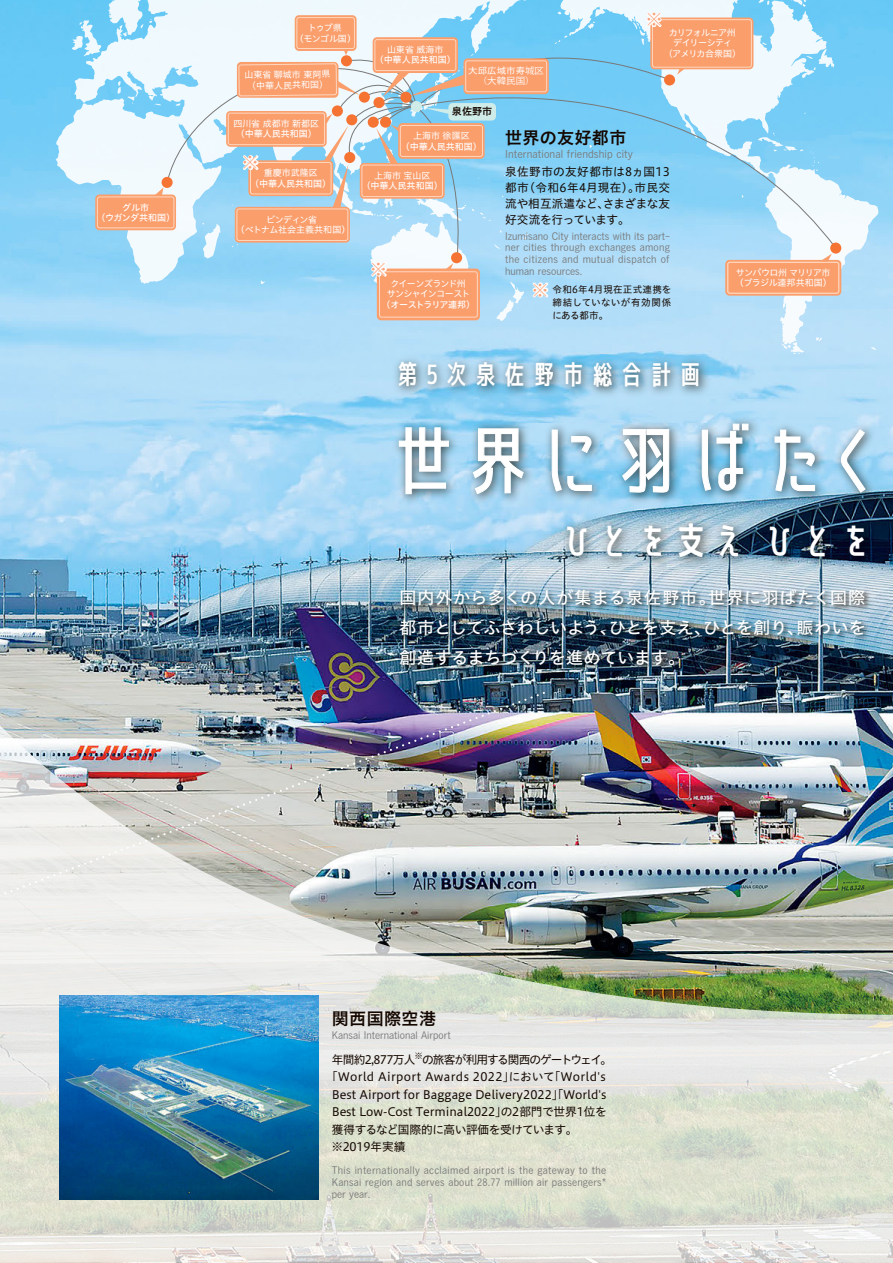
<style>
.page{position:relative;width:893px;height:1263px;background:#fff}
.page>*{position:absolute;margin:0;border:0;box-sizing:border-box;transform-origin:0 0}
.t1{font:74.4px "Senobi Gothic Regular";color:#fff}
.t2{font:37.2px "Senobi Gothic Bold";letter-spacing:.025em;color:#fff}
.t3{font:26.55px "Senobi Gothic Medium";letter-spacing:.1em;color:#fff}
.t4{font:18px "Koz Go Pr 6 N";color:#fff;scale:1.05 1}
.t5{font:18px "Koz Go Pr 6 N";color:#faa27b}
.t6{font:16.95px/29.7px "Hiragino UD Sans Std N W5";letter-spacing:-.015em;color:#fff;text-align:justify}
.t7{font:16.95px "Hiragino UD Sans Std N W6";letter-spacing:.025em;color:#140700}
.t8{font:11.7px/15.9px "Hiragino UD Sans Std N W4";letter-spacing:-.005em;color:#140700;text-align:justify}
.t9{font:11.7px "Hiragino UD Sans Std N W4";letter-spacing:.03em;color:#140700}
.t10{font:11.7px "Hiragino UD Sans Std N W4";letter-spacing:-.075em;color:#140700}
.t11{font:11.7px "Hiragino UD Sans Std N W4";letter-spacing:-.04em;color:#140700}
.t12{font:10.65px "Koburina Go Std N W3";letter-spacing:.01em;color:#787878}
.t13{font:10.05px/11.7px "Koburina Go Std N W3";letter-spacing:.015em;color:#787878;text-align:justify}
.t14{font:10.05px "Hiragino UD Sans Std N W6";color:#140700}
.t15{font:9.6px/12.8px "Hiragino UD Sans Std N W4";letter-spacing:.03em;color:#140700;text-align:justify}
.t16{font:9px/10.6px "Hiragino UD Sans Std N W4";letter-spacing:-.04em;color:#fff;text-align:center}
.t17{font:9px/10.6px "Hiragino UD Sans Std N W4";letter-spacing:-.075em;color:#fff;text-align:center}
.t18{font:9px "Hiragino UD Sans Std N W5";color:#fff}
.t19{font:9px/10.6px "Hiragino UD Sans Std N W5";letter-spacing:-.02em;color:#fff;text-align:center}
.t20{font:9px "Hiragino UD Sans Std N W4";letter-spacing:-.005em;color:#fff}
.t21{font:9px "Hiragino UD Sans Std N W5";letter-spacing:-.08em;color:#fff}
.t22{font:9px "Hiragino UD Sans Std N W4";letter-spacing:-.085em;color:#fff}
.t23{font:9px "Hiragino UD Sans Std N W4";letter-spacing:-.07em;color:#fff}
.t24{font:9px "Hiragino UD Sans Std N W4";color:#fff}
.t25{font:9px "Hiragino UD Sans Std N W4";letter-spacing:-.04em;color:#fff;scale:1.05 1}
.t26{font:9px "Koz Go Pr 6 N";color:#fff;scale:1.05 1}
.s1{font-family:"Hiragino UD Sans Std N W5"}
.s2{font-family:"Koz Go Pr 6 N"}
</style>
<div class="page">
<img style="left:0;top:0;width:893px;height:725px">
<img style="left:0;top:725px;width:893px;height:538px">
<img style="left:395px;top:585px;width:480px;height:93px">
<img style="left:375px;top:411px;width:518px;height:115px">
<svg style="left:398px;top:427px;width:51px;height:68px;background:#91adbc"></svg>
<svg style="left:472px;top:428px;width:52px;height:67px;background:#8ba7b6"></svg>
<svg style="left:551px;top:429px;width:41px;height:63px;background:#94bdd3"></svg>
<svg style="left:621px;top:428px;width:49px;height:65px;background:#8ba9b9"></svg>
<svg style="left:701px;top:423px;width:48px;height:69px;background:#89b1c6"></svg>
<svg style="left:774px;top:429px;width:42px;height:63px;background:#96b9cc"></svg>
<svg style="left:841px;top:428px;width:25px;height:65px;background:#9bbed1"></svg>
<img style="left:547px;top:511px;width:343px;height:71px">
<img style="left:384px;top:350px;width:337px;height:57px">
<img style="left:60px;top:995px;width:258px;height:204px">
<img style="left:0;top:689px;width:550px;height:209px">
<svg style="left:556px;top:0;width:322px;height:345px;fill:#b4def8"></svg>
<svg style="left:56px;top:0;width:496px;height:284px;fill:#eef9fd"></svg>
<svg style="left:127px;top:96px;width:8px;height:8px"></svg>
<svg style="left:117px;top:81px;width:4px;height:13px"></svg>
<svg style="left:72px;top:20px;width:30px;height:36px"></svg>
<svg style="left:123px;top:32px;width:4px;height:4px"></svg>
<svg style="left:781px;top:342px;width:23px;height:12px"></svg>
<svg style="left:815px;top:337px;width:7px;height:4px"></svg>
<svg style="left:870px;top:347px;width:6px;height:3px"></svg>
<svg style="left:762px;top:42px;width:5px;height:3px"></svg>
<svg style="left:744px;top:0;width:69px;height:7px"></svg>
<div style="left:725px;top:260px;width:116px;height:36px;background:#fa9e6c;border-radius:4px"></div>
<div style="left:727px;top:262px;width:112px;height:32px;border:1px solid #fed7bf;border-radius:2px"></div>
<svg style="left:820px;top:254px;width:12px;height:6px"></svg>
<svg style="left:670px;top:45px;width:167px;height:204px"></svg>
<div style="left:830px;top:243px;width:11px;height:11px;background:#f67433;border-radius:50%"></div>
<div style="left:95px;top:194px;width:81px;height:36px;background:#fa9e6c;border-radius:4px"></div>
<div style="left:97px;top:196px;width:77px;height:32px;border:1px solid #fed7bf;border-radius:2px"></div>
<div style="left:664px;top:74px;width:11px;height:11px;background:#f67433;border-radius:50%"></div>
<div style="left:650px;top:18px;width:103px;height:51px;background:#fa9e6c;border-radius:4px"></div>
<div style="left:652px;top:19px;width:100px;height:49px;border:1px solid #fed7bf;border-radius:2px"></div>
<svg style="left:677px;top:69px;width:8px;height:6px"></svg>
<svg style="left:141px;top:10px;width:529px;height:311px"></svg>
<div style="left:226px;top:111px;width:101px;height:36px;background:#fa9e6c;border-radius:4px"></div>
<div style="left:228px;top:113px;width:97px;height:32px;border:1px solid #fed7bf;border-radius:2px"></div>
<p class="t19" style="left:96px;top:201px;width:80px">グル市<br>（ウガンダ共和国）</p>
<p class="t17" style="left:295px;top:22px;width:63px">トゥブ県<br><span class="s1">（</span>モンゴル国<span class="s1">）</span></p>
<p class="t16" style="left:244px;top:69px;width:88px;text-align:left;rotate:-1deg">山東省 聊城市 東阿県（中華人民共和国）</p>
<p class="t16" style="left:387px;top:43px;width:58px">山東省 威海市</p>
<p class="t18" style="left:375px;top:53px;width:83px">（中華人民共和国）</p>
<p class="t25" style="left:468px;top:64px;width:74px">大邱広域市寿<span class="s2">城区</span></p>
<p class="t26" style="left:478px;top:76px;width:56px">（大韓民国）</p>
<p class="t14" style="left:452px;top:104px;width:42px">泉佐野市</p>
<h3 class="t5" style="left:645px;top:10px;width:19px">※</h3>
<p class="t17" style="left:664px;top:26px;width:79px">カリフォルニア州デイリーシティ<br>（アメリカ合衆国）</p>
<p class="t24" style="left:233px;top:117px;width:87px">四川省 成都市 新都区</p>
<p class="t18" style="left:236px;top:127px;width:83px">（中華人民共和国）</p>
<h3 class="t7" style="left:505px;top:125px;width:123px">世界の友好都市</h3>
<p class="t12" style="left:505px;top:146px;width:129px">International friendship city</p>
<p class="t8" style="left:505px;top:163px;width:166px">泉佐野市の友好都市は8ヵ国13都市（令和6年4月現在）。市民交流や相互派遣など、さまざまな友好交流を行っています。</p>
<p class="t16" style="left:413px;top:130px;width:58px">上海市 徐匯区</p>
<p class="t18" style="left:401px;top:139px;width:83px">（中華人民共和国）</p>
<h3 class="t4" style="left:241px;top:153px;width:19px">※</h3>
<p class="t16" style="left:264px;top:167px;width:56px">重慶市武隆区</p>
<p class="t18" style="left:250px;top:177px;width:83px">（中華人民共和国）</p>
<p class="t16" style="left:374px;top:170px;width:58px">上海市 宝山区</p>
<p class="t18" style="left:362px;top:179px;width:83px">（中華人民共和国）</p>
<p class="t16" style="left:236px;top:213px;width:116px">ビンディン省<br><span class="s1">（</span>ベトナム社会主義共和国<span class="s1">）</span></p>
<p class="t13" style="left:505px;top:230px;width:166px">Izumisano City interacts with its part&shy;ner cities through exchanges among the citizens and mutual dispatch of human resources.</p>
<h3 class="t4" style="left:370px;top:259px;width:19px">※</h3>
<p class="t17" style="left:736px;top:266px;width:96px">サンパウロ州 マリリア市</p>
<p class="t23" style="left:390px;top:276px;width:77px">クイーンズランド州</p>
<p class="t20" style="left:735px;top:276px;width:99px"><span class="s1">（</span>ブラジル連邦共和国<span class="s1">）</span></p>
<p class="t22" style="left:387px;top:287px;width:85px">サンシャインコースト</p>
<p class="t21" style="left:382px;top:298px;width:95px">（オーストラリア連邦）</p>
<h3 class="t4" style="left:531px;top:280px;width:19px">※</h3>
<p class="t15" style="left:552px;top:282px;width:121px">令和6年4月現在正式連携を締結していないが有効関係にある都市。</p>
<h3 class="t3" style="left:395px;top:355px;width:311px">第5次泉佐野市総合計画</h3>
<h1 class="t1" style="left:387px;top:407px;width:506px">世界に羽ばたく</h1>
<h2 class="t2" style="left:558px;top:514px;width:318px">ひとを支え ひとを</h2>
<h3 class="t6" style="left:399px;top:582px;width:468px">国内外から多くの人が集まる泉佐野市。世界に羽ばたく国際都市としてふさわしいよう、ひとを支え、ひとを創り、賑わいを創造するまちづくりを進めています。</h3>
<h3 class="t7" style="left:332px;top:1006px;width:106px">関西国際空港</h3>
<p class="t13" style="left:332px;top:1029px;width:120px">Kansai International Airport</p>
<p class="t10" style="left:332px;top:1050px;width:282px">年間約2,877万人<sup>※</sup>の旅客が利用する関西のゲートウェイ。</p>
<p class="t9" style="left:326px;top:1068px;width:281px">「World Airport Awards 2022」において「World's</p>
<p class="t8" style="left:332px;top:1086px;width:276px">Best Airport for Baggage Delivery2022」「World's</p>
<p class="t8" style="left:332px;top:1103px;width:276px">Best Low-Cost Terminal2022」の2部門で世界1位を</p>
<p class="t11" style="left:332px;top:1120px;width:247px">獲得するなど国際的に高い評価を受けています。</p>
<p class="t8" style="left:331px;top:1138px;width:75px">※2019年実績</p>
<p class="t13" style="left:332px;top:1164px;width:276px">This internationally acclaimed airport is the gateway to the Kansai region and serves about 28.77 million air passengers* per year.</p>
</div>
